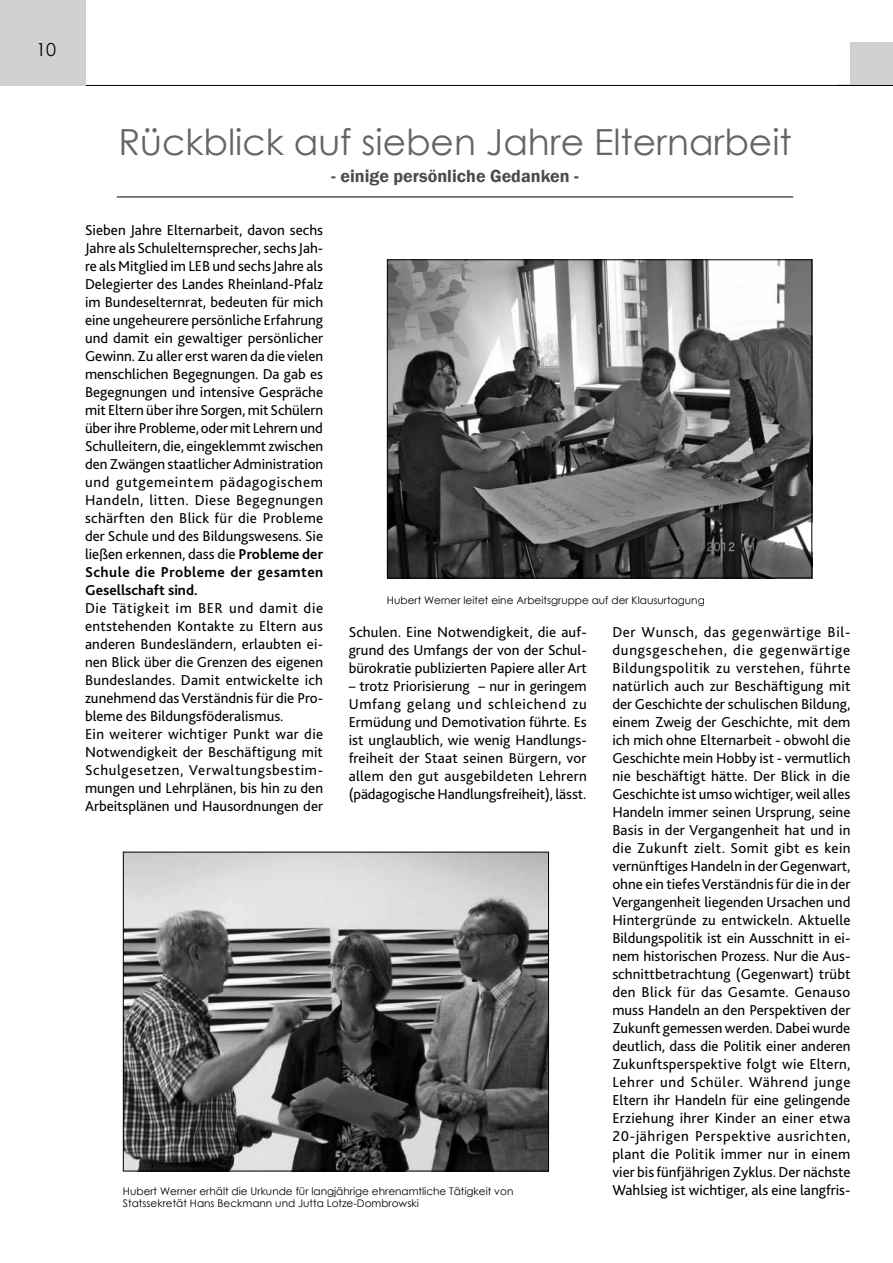
<style>
.page{position:relative;width:893px;height:1263px;background:#fff}
.page>*{position:absolute;margin:0;border:0;box-sizing:border-box;transform-origin:0 0}
.t1{font:36px "Century Gothic";color:#646567}
.t2{font:600 18px "Franklin Gothic";color:#4b4b4d}
.t3{font:18px "Century Gothic";color:#000}
.t4{font:15px/18px "Bliss 2";color:#000;text-align:justify}
.t5{font:10.5px/12px "Century Gothic";color:#000}
.s1{font-weight:700}
</style>
<div class="page">
<hr style="left:0;top:85px;width:893px;height:1px;background:#000">
<div style="left:850px;top:43px;width:43px;height:42px;background:#d0d1d2"></div>
<div style="left:0;top:0;width:85px;height:85px;background:#d0d1d2"></div>
<hr style="left:117px;top:197px;width:676px;height:1px;background:#000">
<img style="left:387px;top:261px;width:425px;height:318px">
<div style="left:387px;top:259px;width:425px;height:319px;border:1px solid #000"></div>
<img style="left:125px;top:854px;width:422px;height:315px">
<div style="left:123px;top:852px;width:426px;height:319px;border:1px solid #000"></div>
<p class="t3" style="left:36px;top:37px;width:21px">10</p>
<h1 class="t1" style="left:118px;top:116px;width:675px">Rückblick auf sieben Jahre Elternarbeit</h1>
<p class="t2" style="left:331px;top:164px;width:249px">- einige persönliche Gedanken -</p>
<p class="t4" style="left:85px;top:220px;width:240px">Sieben Jahre Elternarbeit, davon sechs Jahre als Schulelternsprecher, sechs Jah&shy;re als Mitglied im LEB und sechs Jahre als Delegierter des Landes Rheinland-Pfalz im Bundeselternrat, bedeuten für mich eine ungeheurere persönliche Erfahrung und damit ein gewaltiger persönlicher Gewinn. Zu aller erst waren da die vielen menschlichen Begegnungen. Da gab es Begegnungen und intensive Gespräche mit Eltern über ihre Sorgen, mit Schülern über ihre Probleme, oder mit Lehrern und Schulleitern, die, eingeklemmt zwischen den Zwängen staatlicher Administration und gutgemeintem pädagogischem Handeln, litten. Diese Begegnungen schärften den Blick für die Probleme der Schule und des Bildungswesens. Sie ließen erkennen, dass die <span class="s1">Probleme der Schule die Probleme der gesamten Gesellschaft sind.</span></p>
<p class="t4" style="left:85px;top:598px;width:240px;text-align:left">Die Tätigkeit im BER und damit die entstehenden Kontakte zu Eltern aus anderen Bundesländern, erlaubten ei&shy;nen Blick über die Grenzen des eigenen Bundeslandes. Damit entwickelte ich zunehmend das Verständnis für die Pro&shy;bleme des Bildungsföderalismus.<br>Ein weiterer wichtiger Punkt war die Notwendigkeit der Beschäftigung mit Schulgesetzen, Verwaltungsbestim&shy;mungen und Lehrplänen, bis hin zu den Arbeitsplänen und Hausordnungen der</p>
<p class="t5" style="left:387px;top:594px;width:319px">Hubert Werner leitet eine Arbeitsgruppe auf der Klausurtagung</p>
<p class="t4" style="left:349px;top:623px;width:240px">Schulen. Eine Notwendigkeit, die auf&shy;grund des Umfangs der von der Schul&shy;bürokratie publizierten Papiere aller Art</p>
<p class="t4" style="left:349px;top:677px;width:240px">– trotz Priorisierung – nur in geringem Umfang gelang und schleichend zu Ermüdung und Demotivation führte. Es ist unglaublich, wie wenig Handlungs&shy;freiheit der Staat seinen Bürgern, vor allem den gut ausgebildeten Lehrern (pädagogische Handlungsfreiheit), lässt.</p>
<p class="t4" style="left:612px;top:623px;width:240px">Der Wunsch, das gegenwärtige Bil&shy;dungsgeschehen, die gegenwärtige Bildungspolitik zu verstehen, führte natürlich auch zur Beschäftigung mit der Geschichte der schulischen Bildung, einem Zweig der Geschichte, mit dem ich mich ohne Elternarbeit - obwohl die Geschichte mein Hobby ist - vermutlich nie beschäftigt hätte. Der Blick in die Geschichte ist umso wichtiger, weil alles Handeln immer seinen Ursprung, seine Basis in der Vergangenheit hat und in die Zukunft zielt. Somit gibt es kein vernünftiges Handeln in der Gegenwart, ohne ein tiefes Verständnis für die in der Vergangenheit liegenden Ursachen und Hintergründe zu entwickeln. Aktuelle Bildungspolitik ist ein Ausschnitt in ei&shy;nem historischen Prozess. Nur die Aus&shy;schnittbetrachtung (Gegenwart) trübt den Blick für das Gesamte. Genauso muss Handeln an den Perspektiven der Zukunft gemessen werden. Dabei wurde deutlich, dass die Politik einer anderen Zukunftsperspektive folgt wie Eltern, Lehrer und Schüler. Während junge Eltern ihr Handeln für eine gelingende Erziehung ihrer Kinder an einer etwa 20-jährigen Perspektive ausrichten, plant die Politik immer nur in einem vier bis fünfjährigen Zyklus. Der nächste Wahlsieg ist wichtiger, als eine langfris-</p>
<p class="t5" style="left:123px;top:1185px;width:392px">Hubert Werner erhält die Urkunde für langjährige ehrenamtliche Tätigkeit von<br>Statssekretät Hans Beckmann und Jutta Lotze-Dombrowski</p>
</div>
